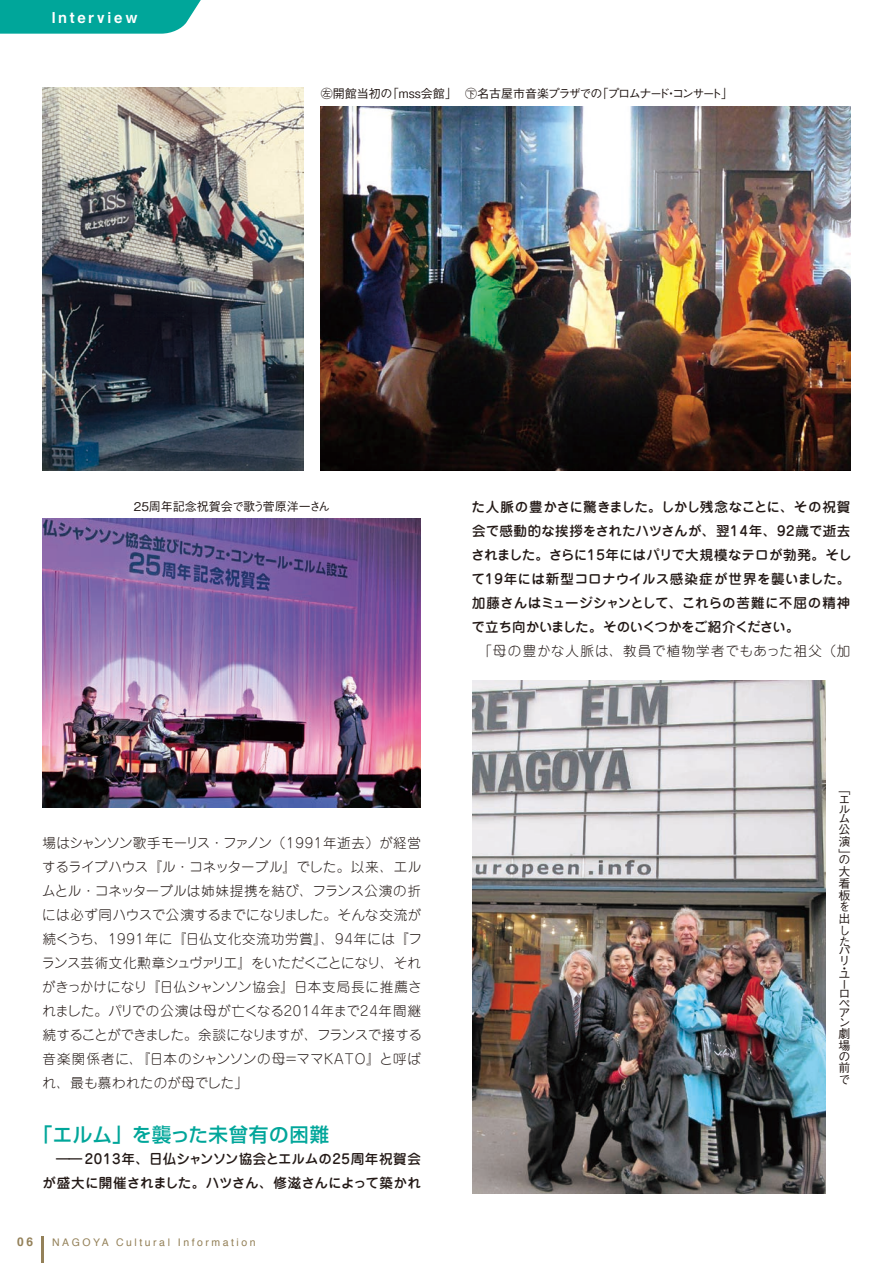
<style>
.page{position:relative;width:893px;height:1263px;background:#fff}
.page>*{position:absolute;margin:0;border:0;box-sizing:border-box;transform-origin:0 0}
.t1{font:500 19.5px "Shin Go Pro";letter-spacing:.02em;color:#00a69a}
.t2{font:15px "Midashi Go Pro MB31";letter-spacing:.19em;color:#fff}
.t3{font:300 13.5px/24px "Jun 101 Pro";letter-spacing:.025em;color:#231916;text-align:justify}
.t4{font:500 13.5px/24px "Jun 34 Pro";color:#231916;text-align:right}
.t5{font:300 13.5px "Jun 101 Pro";letter-spacing:.075em;color:#231916}
.t6{font:500 12px/11.2px "Gothic BBB Pr 5";color:#231916}
.t7{font:500 12px "Gothic BBB Pr 5";letter-spacing:-.105em;color:#231916}
.t8{font:700 12px "Helvetica";color:#948159}
.t9{font:10.5px "Helvetica";letter-spacing:.24em;color:#948159}
</style>
<div class="page">
<hr style="left:42px;top:1236px;width:2px;height:27px;background:#948159">
<svg style="left:0;top:0;width:201px;height:34px;background:#11aca1"></svg>
<img style="left:43px;top:519px;width:378px;height:288px">
<img style="left:43px;top:88px;width:261px;height:382px">
<img style="left:321px;top:106px;width:529px;height:364px">
<img style="left:472px;top:680px;width:353px;height:513px">
<p class="t2" style="left:52px;top:5px;width:87px">Interview</p>
<p class="t6" style="left:321px;top:87px;width:138px">㊧開館当初の「mss会館」</p>
<p class="t7" style="left:465px;top:84px;width:270px">㊦名古屋市音楽プラザでの「プロムナード・コンサート」</p>
<p class="t6" style="left:134px;top:500px;width:198px">25周年記念祝賀会で歌う菅原洋一さん</p>
<p class="t4" style="left:471px;top:494px;width:382px;text-align:justify">た人脈の豊かさに驚きました。しかし残念なことに、その祝賀会で感動的な挨拶をされたハツさんが、翌14年、92歳で逝去されました。さらに15年にはパリで大規模なテロが勃発。そして19年には新型コロナウイルス感染症が世界を襲いました。加藤さんはミュージシャンとして、これらの苦難に不屈の精神で立ち向かいました。そのいくつかをご紹介ください。</p>
<p class="t5" style="left:479px;top:640px;width:373px">「母の豊かな人脈は、教員で植物学者でもあった祖父（加</p>
<p class="t3" style="left:41px;top:830px;width:382px">場はシャンソン歌手モーリス・ファノン（1991年逝去）が経営するライブハウス『ル・コネッターブル』でした。以来、エルムとル・コネッターブルは姉妹提携を結び、フランス公演の折には必ず同ハウスで公演するまでになりました。そんな交流が続くうち、1991年に『日仏文化交流功労賞』、94年には『フランス芸術文化勲章シュヴァリエ』をいただくことになり、それがきっかけになり『日仏シャンソン協会』日本支局長に推薦されました。パリでの公演は母が亡くなる2014年まで24年間継続することができました。余談になりますが、フランスで接する音楽関係者に、『日本のシャンソンの母＝ママＫＡＴＯ』と呼ばれ、最も慕われたのが母でした」</p>
<h1 class="t1" style="left:33px;top:1118px;width:298px">「エルム」を襲った未曾有の困難</h1>
<p class="t4" style="left:42px;top:1145px;width:380px">―― 2013年、日仏シャンソン協会とエルムの25周年祝賀会が盛大に開催されました。ハツさん、修滋さんによって築かれ</p>
<p class="t8" style="left:17px;top:1232px;width:18px">06</p>
<p class="t9" style="left:52px;top:1234px;width:205px">NAGOYA Cultural Information</p>
<p class="t6" style="left:838px;top:782px;width:13px;line-height:10.8px">「エ</p>
<p class="t6" style="left:838px;top:803px;width:13px;line-height:9.8px">ルム</p>
<p class="t6" style="left:838px;top:823px;width:13px;line-height:12.1px;text-align:justify">公演」</p>
<p class="t6" style="left:838px;top:853px;width:13px">の大看板を出したパリ</p>
<p class="t6" style="left:838px;top:961px;width:9px">・</p>
<p class="t6" style="left:838px;top:969px;width:13px;line-height:9.8px">ユーロペアン劇</p>
<p class="t6" style="left:838px;top:1038px;width:13px;text-align:justify">場の前で</p>
</div>
